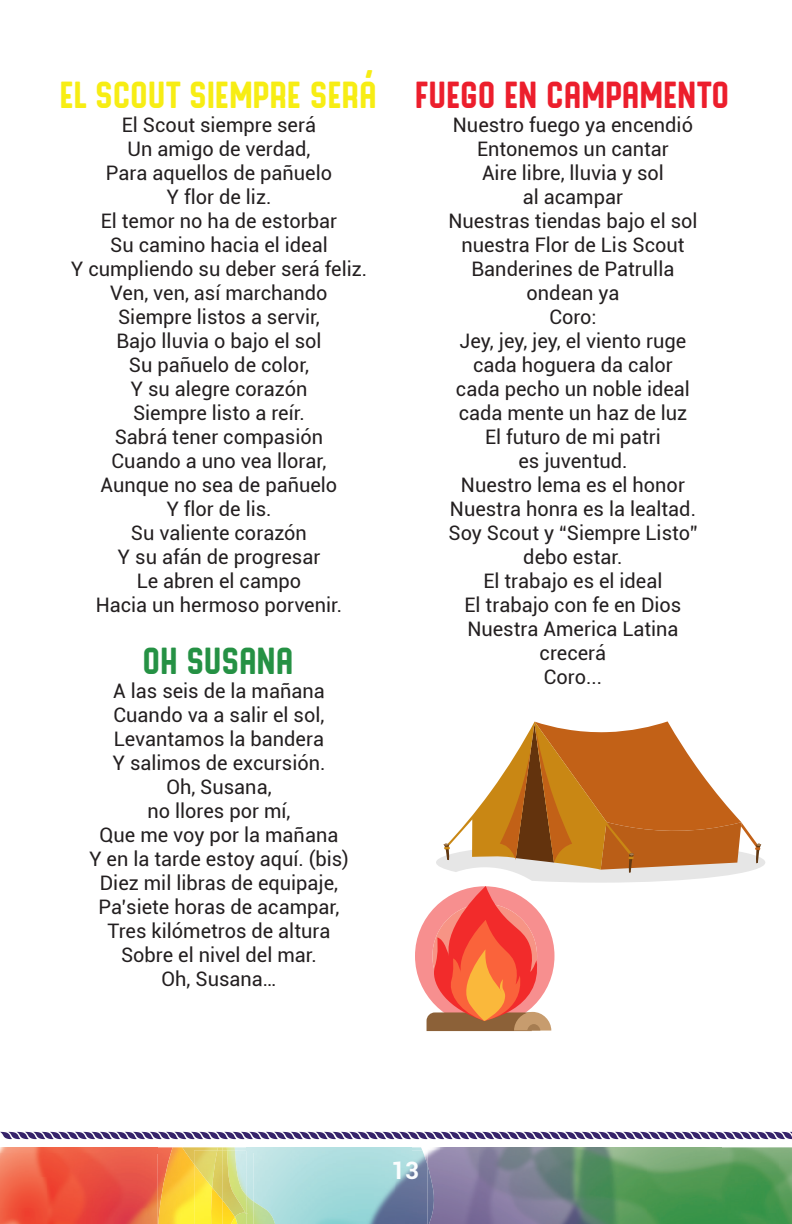
<style>
.page{position:relative;width:792px;height:1224px;background:#fff}
.page>*{position:absolute;margin:0;border:0;box-sizing:border-box;transform-origin:0 0}
.t1{font:36px "Hermano Mayor";color:#f7ed14}
.t2{font:36px "Hermano Mayor";color:#ec1e2c}
.t3{font:36px "Hermano Mayor";color:#259144}
.t4{font:700 24px "Roboto";color:#fbfdfe}
.t5{font:20px "Roboto";color:#231f20}
</style>
<div class="page">
<img style="left:0;top:1147px;width:171px;height:6px">
<img style="left:0;top:1153px;width:158px;height:71px">
<img style="left:47px;top:1209px;width:99px;height:15px">
<img style="left:0;top:1177px;width:47px;height:47px">
<img style="left:171px;top:1147px;width:11px;height:6px">
<img style="left:158px;top:1153px;width:36px;height:71px">
<img style="left:194px;top:1187px;width:17px;height:37px">
<img style="left:223px;top:1217px;width:12px;height:7px">
<img style="left:211px;top:1187px;width:12px;height:37px">
<img style="left:485px;top:1147px;width:307px;height:77px">
<img style="left:722px;top:1150px;width:57px;height:74px">
<img style="left:245px;top:1153px;width:1px;height:60px">
<img style="left:182px;top:1147px;width:35px;height:6px">
<svg style="left:186px;top:1153px;width:8px;height:11px"></svg>
<img style="left:194px;top:1150px;width:23px;height:37px">
<img style="left:223px;top:1153px;width:22px;height:64px">
<svg style="left:217px;top:1147px;width:29px;height:6px"></svg>
<img style="left:212px;top:1153px;width:11px;height:48px">
<img style="left:427px;top:1147px;width:52px;height:77px">
<svg style="left:479px;top:1147px;width:6px;height:3px"></svg>
<img style="left:479px;top:1150px;width:6px;height:74px">
<img style="left:289px;top:1147px;width:106px;height:77px">
<img style="left:246px;top:1153px;width:8px;height:42px">
<img style="left:395px;top:1150px;width:2px;height:74px">
<svg style="left:273px;top:1218px;width:4px;height:6px"></svg>
<img style="left:254px;top:1202px;width:19px;height:22px">
<img style="left:246px;top:1195px;width:8px;height:29px">
<svg style="left:235px;top:1213px;width:13px;height:11px"></svg>
<img style="left:397px;top:1147px;width:15px;height:77px">
<svg style="left:412px;top:1147px;width:10px;height:3px"></svg>
<img style="left:412px;top:1150px;width:15px;height:74px">
<img style="left:427px;top:1165px;width:9px;height:59px">
<svg style="left:0;top:1132px;width:792px;height:7px;background:#6d5f92"></svg>
<svg style="left:415px;top:721px;width:350px;height:310px"></svg>
<p class="t1" style="left:60px;top:64px;width:319px">EL SCOUT SIEMPRE SERÁ</p>
<p class="t5" style="left:122px;top:111px;width:196px">El Scout siempre será</p>
<p class="t5" style="left:128px;top:135px;width:184px">Un amigo de verdad,</p>
<p class="t5" style="left:106px;top:159px;width:228px">Para aquellos de pañuelo</p>
<p class="t5" style="left:167px;top:183px;width:106px">Y flor de liz.</p>
<p class="t5" style="left:101px;top:207px;width:238px">El temor no ha de estorbar</p>
<p class="t5" style="left:110px;top:231px;width:219px">Su camino hacia el ideal</p>
<p class="t5" style="left:71px;top:255px;width:298px">Y cumpliendo su deber será feliz.</p>
<p class="t5" style="left:110px;top:279px;width:219px">Ven, ven, así marchando</p>
<p class="t5" style="left:118px;top:303px;width:203px">Siempre listos a servir,</p>
<p class="t5" style="left:116px;top:327px;width:207px">Bajo lluvia o bajo el sol</p>
<p class="t5" style="left:129px;top:351px;width:182px">Su pañuelo de color,</p>
<p class="t5" style="left:130px;top:375px;width:178px">Y su alegre corazón</p>
<p class="t5" style="left:133px;top:399px;width:173px">Siempre listo a reír.</p>
<p class="t5" style="left:115px;top:423px;width:210px">Sabrá tener compasión</p>
<p class="t5" style="left:112px;top:447px;width:216px">Cuando a uno vea llorar,</p>
<p class="t5" style="left:101px;top:471px;width:238px">Aunque no sea de pañuelo</p>
<p class="t5" style="left:166px;top:495px;width:107px">Y flor de lis.</p>
<p class="t5" style="left:131px;top:519px;width:178px">Su valiente corazón</p>
<p class="t5" style="left:118px;top:543px;width:204px">Y su afán de progresar</p>
<p class="t5" style="left:137px;top:567px;width:166px">Le abren el campo</p>
<p class="t5" style="left:96px;top:591px;width:248px">Hacia un hermoso porvenir.</p>
<p class="t3" style="left:143px;top:630px;width:153px">OH SUSANA</p>
<p class="t5" style="left:113px;top:677px;width:213px">A las seis de la mañana</p>
<p class="t5" style="left:114px;top:701px;width:212px">Cuando va a salir el sol,</p>
<p class="t5" style="left:114px;top:725px;width:212px">Levantamos la bandera</p>
<p class="t5" style="left:113px;top:749px;width:214px">Y salimos de excursión.</p>
<p class="t5" style="left:166px;top:773px;width:107px">Oh, Susana,</p>
<p class="t5" style="left:147px;top:797px;width:145px">no llores por mí,</p>
<p class="t5" style="left:100px;top:821px;width:240px">Que me voy por la mañana</p>
<p class="t5" style="left:89px;top:845px;width:261px">Y en la tarde estoy aquí. (bis)</p>
<p class="t5" style="left:100px;top:869px;width:240px">Diez mil libras de equipaje,</p>
<p class="t5" style="left:99px;top:893px;width:242px">Pa’siete horas de acampar,</p>
<p class="t5" style="left:108px;top:917px;width:224px">Tres kilómetros de altura</p>
<p class="t5" style="left:121px;top:941px;width:197px">Sobre el nivel del mar.</p>
<p class="t5" style="left:162px;top:965px;width:116px">Oh, Susana…</p>
<p class="t2" style="left:416px;top:64px;width:316px">FUEGO EN CAMPAMENTO</p>
<p class="t5" style="left:453px;top:111px;width:242px">Nuestro fuego ya encendió</p>
<p class="t5" style="left:477px;top:135px;width:193px">Entonemos un cantar</p>
<p class="t5" style="left:482px;top:159px;width:184px">Aire libre, lluvia y sol</p>
<p class="t5" style="left:523px;top:183px;width:102px">al acampar</p>
<p class="t5" style="left:448px;top:207px;width:251px">Nuestras tiendas bajo el sol</p>
<p class="t5" style="left:461px;top:231px;width:225px">nuestra Flor de Lis Scout</p>
<p class="t5" style="left:472px;top:255px;width:204px">Banderines de Patrulla</p>
<p class="t5" style="left:527px;top:279px;width:94px">ondean ya</p>
<p class="t5" style="left:549px;top:303px;width:49px">Coro:</p>
<p class="t5" style="left:460px;top:327px;width:228px">Jey, jey, jey, el viento ruge</p>
<p class="t5" style="left:473px;top:351px;width:201px">cada hoguera da calor</p>
<p class="t5" style="left:456px;top:375px;width:235px">cada pecho un noble ideal</p>
<p class="t5" style="left:459px;top:399px;width:230px">cada mente un haz de luz</p>
<p class="t5" style="left:485px;top:423px;width:177px">El futuro de mi patri</p>
<p class="t5" style="left:518px;top:447px;width:111px">es juventud.</p>
<p class="t5" style="left:461px;top:471px;width:226px">Nuestro lema es el honor</p>
<p class="t5" style="left:450px;top:495px;width:248px">Nuestra honra es la lealtad.</p>
<p class="t5" style="left:448px;top:519px;width:251px">Soy Scout y “Siempre Listo”</p>
<p class="t5" style="left:523px;top:543px;width:101px">debo estar.</p>
<p class="t5" style="left:484px;top:567px;width:180px">El trabajo es el ideal</p>
<p class="t5" style="left:465px;top:591px;width:218px">El trabajo con fe en Dios</p>
<p class="t5" style="left:467px;top:615px;width:213px">Nuestra America Latina</p>
<p class="t5" style="left:540px;top:639px;width:68px">crecerá</p>
<p class="t5" style="left:544px;top:663px;width:60px">Coro...</p>
<p class="t4" style="left:391px;top:1154px;width:29px">13</p>
</div>
